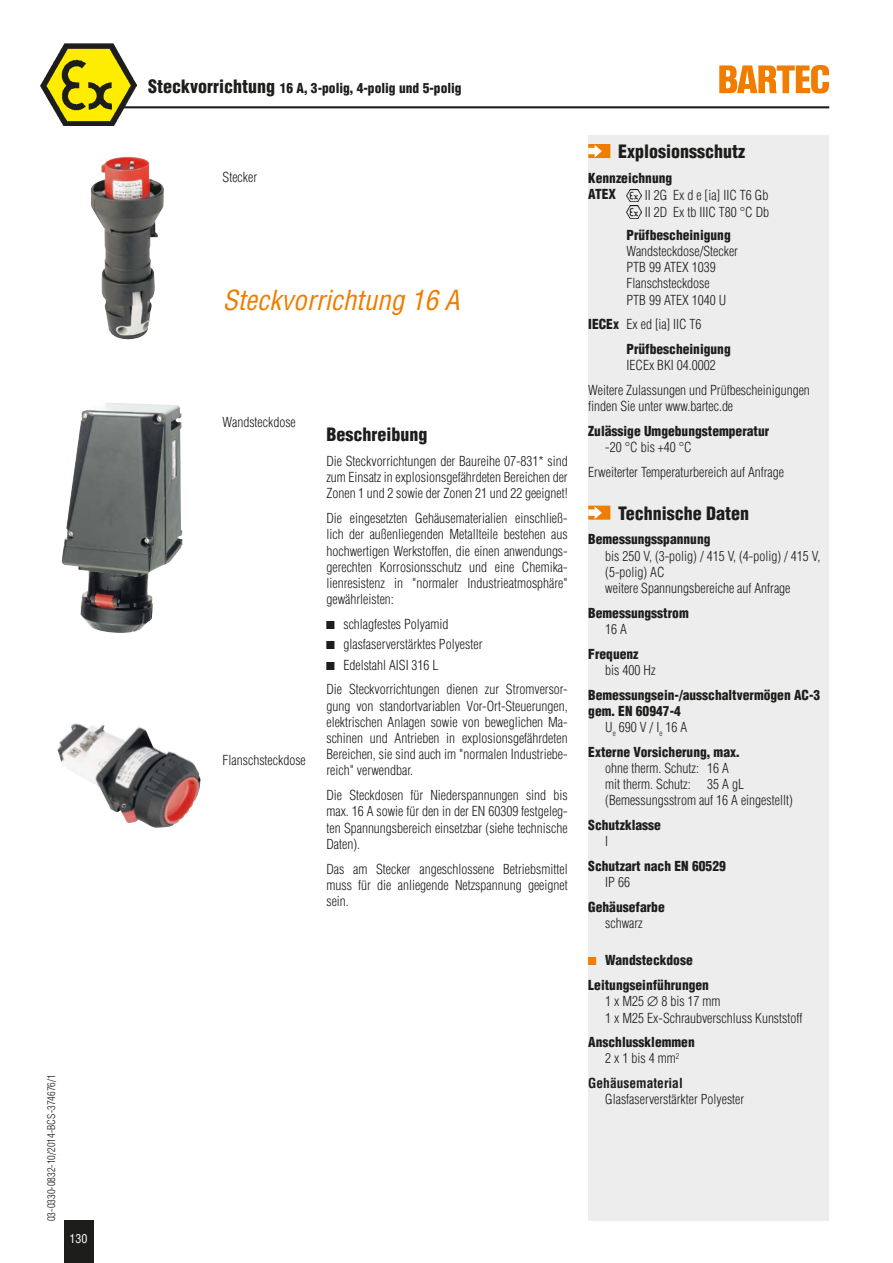
<style>
.page{position:relative;width:893px;height:1263px;background:#fff}
.page>*{position:absolute;margin:0;border:0;box-sizing:border-box;transform-origin:0 0}
.t1{font:italic condensed 27px "Helvetica";color:#ef7d00}
.t2{font:900 condensed 18px "Helvetica";color:#1d1d1b}
.t3{font:300 condensed 13.5px/16.2px "Helvetica";color:#1d1d1b}
.t4{font:900 condensed 13.5px/16.2px "Helvetica";color:#1d1d1b}
.t5{font:700 condensed 13.5px "Helvetica";color:#1d1d1b}
.t6{font:condensed 12px "Helvetica";color:#fff}
.t7{font:300 condensed 10.5px "Helvetica";color:#1d1d1b}
.s1{font-size:18px}
.s2{font-weight:300}
</style>
<div class="page">
<div style="left:64px;top:1220px;width:30px;height:43px;background:#1d1d1b"></div>
<hr style="left:121px;top:106px;width:708px;height:2px;background:#1d1d1b">
<img style="left:41px;top:44px;width:96px;height:82px">
<img style="left:91px;top:157px;width:73px;height:183px">
<img style="left:57px;top:723px;width:144px;height:105px">
<img style="left:62px;top:403px;width:120px;height:230px">
<div style="left:588px;top:135px;width:241px;height:1086px;background:#ededed"></div>
<svg style="left:588px;top:144px;width:22px;height:14px"></svg>
<svg style="left:588px;top:148px;width:6px;height:6px"></svg>
<svg style="left:594px;top:144px;width:9px;height:15px"></svg>
<img style="left:626px;top:189px;width:16px;height:13px">
<img style="left:626px;top:205px;width:16px;height:13px">
<div style="left:588px;top:506px;width:22px;height:14px;background:#ef7d00;border:2px solid #ef7d00"></div>
<svg style="left:588px;top:509px;width:6px;height:7px"></svg>
<svg style="left:594px;top:505px;width:9px;height:15px"></svg>
<svg style="left:719px;top:65px;width:110px;height:29px"></svg>
<p class="t7" style="left:45px;top:1221px;width:148px;rotate:-90deg">03-0330-0832-10/2014-BCS-374676/1</p>
<p class="t6" style="left:70px;top:1231px;width:19px">130</p>
<p class="t4" style="left:148px;top:80px;width:315px"><span class="s1">Steckvorrichtung</span> 16 A, 3-polig, 4-polig und 5-polig</p>
<p class="t3" style="left:223px;top:169px;width:36px">Stecker</p>
<h1 class="t1" style="left:223px;top:284px;width:238px">Steckvorrichtung 16 A</h1>
<p class="t3" style="left:223px;top:414px;width:75px">Wandsteckdose</p>
<p class="t3" style="left:223px;top:751px;width:85px">Flanschsteckdose</p>
<h2 class="t2" style="left:326px;top:423px;width:102px">Beschreibung</h2>
<p class="t3" style="left:326px;top:453px;width:243px;text-align:justify">Die Steckvorrichtungen der Baureihe 07-831* sind zum Einsatz in explosionsgefährdeten Bereichen der Zonen 1 und 2 sowie der Zonen 21 und 22 geeignet!</p>
<p class="t3" style="left:326px;top:510px;width:243px;text-align:justify">Die eingesetzten Gehäusematerialien einschließ&shy;lich der außenliegenden Metallteile bestehen aus hochwertigen Werkstoffen, die einen anwendungs&shy;gerechten Korrosionsschutz und eine Chemika&shy;lienresistenz in "normaler Industrieatmosphäre" gewährleisten:</p>
<p class="t3" style="left:343px;top:614px;width:140px;line-height:20.4px">schlagfestes Polyamid glasfaserverstärktes Polyester<br>Edelstahl AISI 316 L</p>
<p class="t3" style="left:326px;top:681px;width:243px;text-align:justify">Die Steckvorrichtungen dienen zur Stromversor&shy;gung von standortvariablen Vor-Ort-Steuerungen, elektrischen Anlagen sowie von beweglichen Ma&shy;schinen und Antrieben in explosionsgefährdeten Bereichen, sie sind auch im "normalen Industriebe&shy;reich" verwendbar.</p>
<p class="t3" style="left:326px;top:787px;width:243px;text-align:justify">Die Steckdosen für Niederspannungen sind bis max. 16 A sowie für den in der EN 60309 festgeleg&shy;ten Spannungsbereich einsetzbar (siehe technische Daten).</p>
<p class="t3" style="left:326px;top:860px;width:243px;text-align:justify">Das am Stecker angeschlossene Betriebsmittel muss für die anliegende Netzspannung geeignet sein.</p>
<h2 class="t2" style="left:618px;top:140px;width:128px">Explosionsschutz</h2>
<p class="t4" style="left:588px;top:169px;width:86px">Kennzeichnung<br>ATEX</p>
<p class="t3" style="left:645px;top:187px;width:126px">II 2G Ex d e [ia] IIC T6 Gb<br>II 2D Ex tb IIIC T80 °C Db</p>
<p class="t4" style="left:626px;top:227px;width:106px">Prüfbescheinigung</p>
<p class="t3" style="left:626px;top:243px;width:113px">Wandsteckdose/Stecker<br>PTB 99 ATEX 1039<br>Flanschsteckdose<br>PTB 99 ATEX 1040 U</p>
<p class="t4" style="left:626px;top:312px;width:106px;line-height:24.8px;text-indent:-38px">IECEx <span class="s2">Ex ed [ia] IIC T6<br></span>Prüfbescheinigung</p>
<p class="t3" style="left:588px;top:353px;width:223px;line-height:24.8px;text-indent:38px">IECEx BKI 04.0002<br>Weitere Zulassungen und Prüfbescheinigungen</p>
<p class="t3" style="left:588px;top:398px;width:146px">finden Sie unter www.bartec.de</p>
<p class="t4" style="left:588px;top:423px;width:183px">Zulässige Umgebungstemperatur</p>
<p class="t3" style="left:588px;top:435px;width:197px;line-height:24.8px;text-indent:17px">-20 °C bis +40 °C<br>Erweiterter Temperaturbereich auf Anfrage</p>
<h2 class="t2" style="left:618px;top:502px;width:133px">Technische Daten</h2>
<p class="t4" style="left:588px;top:531px;width:124px">Bemessungsspannung</p>
<p class="t3" style="left:605px;top:547px;width:217px">bis 250 V, (3-polig) / 415 V, (4-polig) / 415 V, (5-polig) AC<br>weitere Spannungsbereiche auf Anfrage</p>
<p class="t4" style="left:588px;top:604px;width:102px">Bemessungsstrom</p>
<p class="t3" style="left:605px;top:621px;width:23px">16 A</p>
<p class="t4" style="left:588px;top:645px;width:52px">Frequenz</p>
<p class="t3" style="left:605px;top:662px;width:52px">bis 400 Hz</p>
<p class="t4" style="left:588px;top:686px;width:234px">Bemessungsein-/ausschaltvermögen AC-3</p>
<p class="t4" style="left:588px;top:702px;width:94px">gem. EN 60947-4</p>
<p class="t3" style="left:605px;top:719px;width:83px">U<sub>e</sub> 690 V / I<sub>e</sub> 16 A</p>
<p class="t4" style="left:588px;top:743px;width:153px">Externe Vorsicherung, max.</p>
<p class="t3" style="left:605px;top:760px;width:189px">ohne therm. Schutz: 16 A<br>mit therm. Schutz: 35 A gL (Bemessungsstrom auf 16 A eingestellt)</p>
<p class="t4" style="left:588px;top:817px;width:74px">Schutzklasse</p>
<p class="t3" style="left:605px;top:833px;width:4px">I</p>
<p class="t4" style="left:588px;top:858px;width:139px">Schutzart nach EN 60529</p>
<p class="t3" style="left:605px;top:874px;width:26px">IP 66</p>
<p class="t4" style="left:588px;top:898px;width:78px">Gehäusefarbe</p>
<p class="t3" style="left:605px;top:915px;width:39px">schwarz</p>
<p class="t4" style="left:588px;top:948px;width:122px;line-height:24.8px;text-align:center">Wandsteckdose<br>Leitungseinführungen</p>
<p class="t3" style="left:605px;top:993px;width:199px">1 x M25 ∅ 8 bis 17 mm<br>1 x M25 Ex-Schraubverschluss Kunststoff</p>
<p class="t4" style="left:588px;top:1034px;width:108px;text-align:center">Anschlussklemmen<br><span class="s2">2 x 1 bis 4 mm</span><sup>2</sup></p>
<p class="t5" style="left:588px;top:1075px;width:96px">Gehäusematerial</p>
<p class="t3" style="left:605px;top:1091px;width:141px">Glasfaserverstärkter Polyester</p>
</div>
